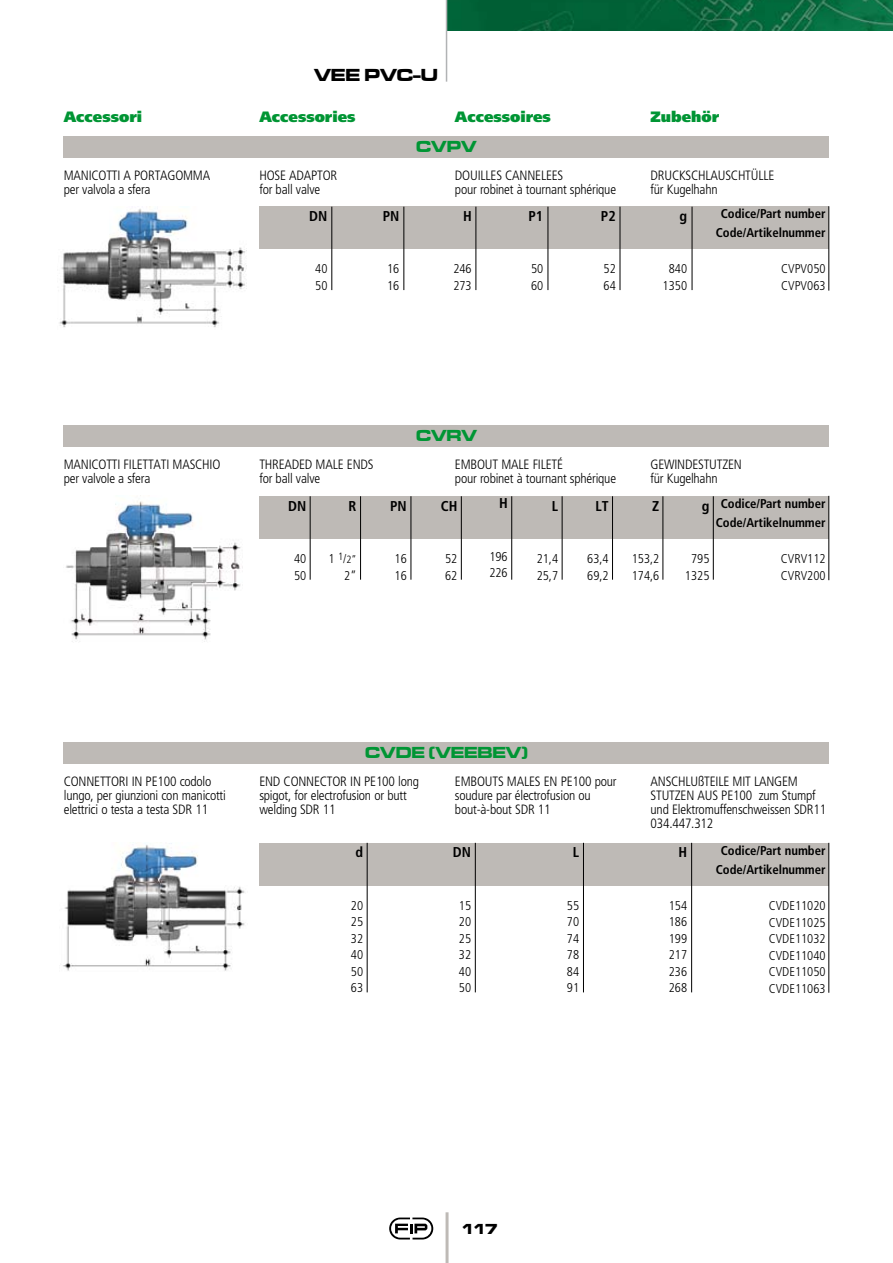
<style>
.page{position:relative;width:893px;height:1263px;background:#fff}
.page>*{position:absolute;margin:0;border:0;box-sizing:border-box;transform-origin:0 0}
.t1{font:18px "Microgramma D Bold Exte";color:#000}
.t2{font:16.5px "Microgramma D Bold Exte";color:#009534}
.t3{font:900 15px "Frutiger";color:#009534}
.t4{font:15px "Microgramma D Bold Exte";color:#000}
.t5{font:700 condensed 14.25px "Frutiger";color:#000}
.t6{font:300 condensed 13.5px/14.2px "Frutiger";letter-spacing:-.015em;color:#000}
.t7{font:300 condensed 12.75px/16.5px "Frutiger";color:#000}
.t8{font:700 condensed 12.75px/19.5px "Frutiger";color:#000;text-align:center}
.t9{font:300 condensed 10.5px "Frutiger";color:#000}
.s1{font-size:12.75px}
</style>
<div class="page">
<hr style="left:446px;top:1212px;width:3px;height:51px;background:#bebab6">
<svg style="left:389px;top:1217px;width:44px;height:22px"></svg>
<img style="left:447px;top:0;width:446px;height:30px">
<hr style="left:446px;top:0;width:1px;height:82px;background:#b1b3b4">
<div style="left:64px;top:137px;width:765px;height:21px;background:#bebab6"></div>
<div style="left:259px;top:207px;width:570px;height:42px;background:#bebab6"></div>
<hr style="left:331px;top:207px;width:1px;height:83px;background:#000">
<hr style="left:403px;top:207px;width:1px;height:83px;background:#000">
<hr style="left:475px;top:207px;width:1px;height:83px;background:#000">
<hr style="left:548px;top:207px;width:1px;height:83px;background:#000">
<hr style="left:620px;top:207px;width:1px;height:83px;background:#000">
<hr style="left:692px;top:207px;width:1px;height:83px;background:#000">
<hr style="left:828px;top:206px;width:1px;height:85px;background:#000">
<img style="left:59px;top:206px;width:187px;height:122px">
<div style="left:64px;top:426px;width:765px;height:21px;background:#bebab6"></div>
<div style="left:259px;top:496px;width:570px;height:43px;background:#bebab6"></div>
<hr style="left:310px;top:496px;width:1px;height:84px;background:#000">
<hr style="left:360px;top:496px;width:1px;height:84px;background:#000">
<hr style="left:411px;top:496px;width:1px;height:84px;background:#000">
<hr style="left:562px;top:496px;width:1px;height:84px;background:#000">
<hr style="left:612px;top:496px;width:1px;height:84px;background:#000">
<hr style="left:662px;top:496px;width:1px;height:84px;background:#000">
<hr style="left:511px;top:496px;width:1px;height:84px;background:#000">
<hr style="left:461px;top:496px;width:1px;height:84px;background:#000">
<hr style="left:713px;top:496px;width:1px;height:84px;background:#000">
<hr style="left:828px;top:496px;width:1px;height:84px;background:#000">
<img style="left:66px;top:501px;width:175px;height:141px">
<div style="left:64px;top:743px;width:765px;height:21px;background:#bebab6"></div>
<div style="left:259px;top:843px;width:570px;height:42px;background:#bebab6"></div>
<hr style="left:475px;top:843px;width:1px;height:149px;background:#000">
<hr style="left:367px;top:843px;width:1px;height:149px;background:#000">
<hr style="left:583px;top:843px;width:1px;height:149px;background:#000">
<hr style="left:691px;top:843px;width:1px;height:149px;background:#000">
<hr style="left:828px;top:843px;width:1px;height:150px;background:#000">
<img style="left:63px;top:843px;width:182px;height:128px">
<h1 class="t1" style="left:314px;top:63px;width:125px">VEE PVC-U</h1>
<p class="t3" style="left:64px;top:108px;width:80px">Accessori</p>
<p class="t3" style="left:259px;top:108px;width:98px">Accessories</p>
<p class="t3" style="left:455px;top:108px;width:97px">Accessoires</p>
<p class="t3" style="left:651px;top:108px;width:70px">Zubehör</p>
<p class="t2" style="left:416px;top:136px;width:62px">CVPV</p>
<p class="t6" style="left:64px;top:168px;width:148px">MANICOTTI A PORTAGOMMA per valvola a sfera</p>
<p class="t6" style="left:259px;top:168px;width:79px">HOSE ADAPTOR for ball valve</p>
<p class="t6" style="left:455px;top:168px;width:163px">DOUILLES CANNELEES<br>pour robinet à tournant sphérique</p>
<p class="t6" style="left:651px;top:168px;width:125px">DRUCKSCHLAUSCHTÜLLE für Kugelhahn</p>
<p class="t5" style="left:309px;top:208px;width:20px">DN</p>
<p class="t7" style="left:315px;top:261px;width:14px">40<br>50</p>
<p class="t5" style="left:383px;top:208px;width:18px">PN</p>
<p class="t7" style="left:387px;top:261px;width:14px">16<br>16</p>
<p class="t5" style="left:463px;top:208px;width:10px">H</p>
<p class="t7" style="left:453px;top:261px;width:20px">246<br>273</p>
<p class="t5" style="left:528px;top:208px;width:16px">P1</p>
<p class="t7" style="left:531px;top:261px;width:14px">50<br>60</p>
<p class="t2" style="left:416px;top:425px;width:62px">CVRV</p>
<p class="t5" style="left:601px;top:208px;width:16px">P2</p>
<p class="t7" style="left:603px;top:261px;width:14px">52<br>64</p>
<p class="t5" style="left:679px;top:208px;width:9px">g</p>
<p class="t7" style="left:663px;top:261px;width:26px;text-align:center">840<br>1350</p>
<p class="t8" style="left:716px;top:204px;width:111px">Codice/Part number<br>Code/Artikelnummer</p>
<p class="t7" style="left:781px;top:261px;width:46px">CVPV050<br>CVPV063</p>
<p class="t6" style="left:64px;top:457px;width:158px">MANICOTTI FILETTATI MASCHIO per valvole a sfera</p>
<p class="t6" style="left:259px;top:457px;width:116px">THREADED MALE ENDS for ball valve</p>
<p class="t6" style="left:455px;top:457px;width:163px">EMBOUT MALE FILETÉ<br>pour robinet à tournant sphérique</p>
<p class="t6" style="left:651px;top:457px;width:93px">GEWINDESTUTZEN für Kugelhahn</p>
<p class="t5" style="left:288px;top:497px;width:20px">DN</p>
<p class="t7" style="left:294px;top:551px;width:14px">40<br>50</p>
<p class="t5" style="left:349px;top:497px;width:9px">R</p>
<p class="t9" style="left:329px;top:553px;width:29px"><span class="s1">1</span> 1<span class="s1">/</span>2”</p>
<p class="t7" style="left:344px;top:567px;width:14px">2”</p>
<p class="t5" style="left:390px;top:497px;width:18px">PN</p>
<p class="t7" style="left:395px;top:551px;width:14px">16<br>16</p>
<p class="t5" style="left:441px;top:497px;width:18px">CH</p>
<p class="t7" style="left:445px;top:551px;width:14px">52<br>62</p>
<p class="t5" style="left:499px;top:495px;width:10px">H</p>
<p class="t7" style="left:489px;top:548px;width:20px">196<br>226</p>
<p class="t5" style="left:552px;top:497px;width:8px">L</p>
<p class="t7" style="left:537px;top:551px;width:23px">21,4<br>25,7</p>
<p class="t5" style="left:595px;top:497px;width:15px">LT</p>
<p class="t7" style="left:587px;top:551px;width:23px">63,4<br>69,2</p>
<p class="t5" style="left:652px;top:497px;width:9px">Z</p>
<p class="t7" style="left:632px;top:551px;width:29px">153,2<br>174,6</p>
<p class="t8" style="left:716px;top:493px;width:111px">Codice/Part number<br>Code/Artikelnummer</p>
<p class="t7" style="left:781px;top:550px;width:46px">CVRV112<br>CVRV200</p>
<p class="t5" style="left:702px;top:497px;width:9px">g</p>
<p class="t7" style="left:685px;top:551px;width:26px;text-align:center">795<br>1325</p>
<p class="t2" style="left:365px;top:742px;width:164px">CVDE (VEEBEV)</p>
<p class="t6" style="left:64px;top:774px;width:164px">CONNETTORI IN PE100 codolo lungo, per giunzioni con manicotti elettrici o testa a testa SDR 11</p>
<p class="t6" style="left:259px;top:774px;width:161px">END CONNECTOR IN PE100 long spigot, for electrofusion or butt welding SDR 11</p>
<p class="t6" style="left:455px;top:774px;width:163px">EMBOUTS MALES EN PE100 pour soudure par électrofusion ou bout-à-bout SDR 11</p>
<p class="t6" style="left:651px;top:774px;width:177px">ANSCHLUßTEILE MIT LANGEM<br>STUTZEN AUS PE100 zum Stumpf und Elektromuffenschweissen SDR11<br>034.447.312</p>
<p class="t5" style="left:355px;top:844px;width:9px">d</p>
<p class="t7" style="left:351px;top:897px;width:14px;text-align:justify">20<br>25<br>32<br>40<br>50<br>63</p>
<p class="t5" style="left:453px;top:844px;width:20px">DN</p>
<p class="t7" style="left:459px;top:897px;width:14px;text-align:justify">15<br>20<br>25<br>32<br>40<br>50</p>
<p class="t5" style="left:573px;top:844px;width:8px">L</p>
<p class="t7" style="left:567px;top:897px;width:14px;text-align:justify">55<br>70<br>74<br>78<br>84<br>91</p>
<p class="t5" style="left:678px;top:844px;width:10px">H</p>
<p class="t7" style="left:669px;top:897px;width:20px;text-align:justify">154<br>186<br>199<br>217<br>236<br>268</p>
<p class="t8" style="left:716px;top:840px;width:111px">Codice/Part number<br>Code/Artikelnummer</p>
<p class="t7" style="left:769px;top:897px;width:58px;text-align:justify">CVDE11020<br>CVDE11025<br>CVDE11032<br>CVDE11040<br>CVDE11050<br>CVDE11063</p>
<p class="t4" style="left:461px;top:1218px;width:38px">117</p>
</div>
